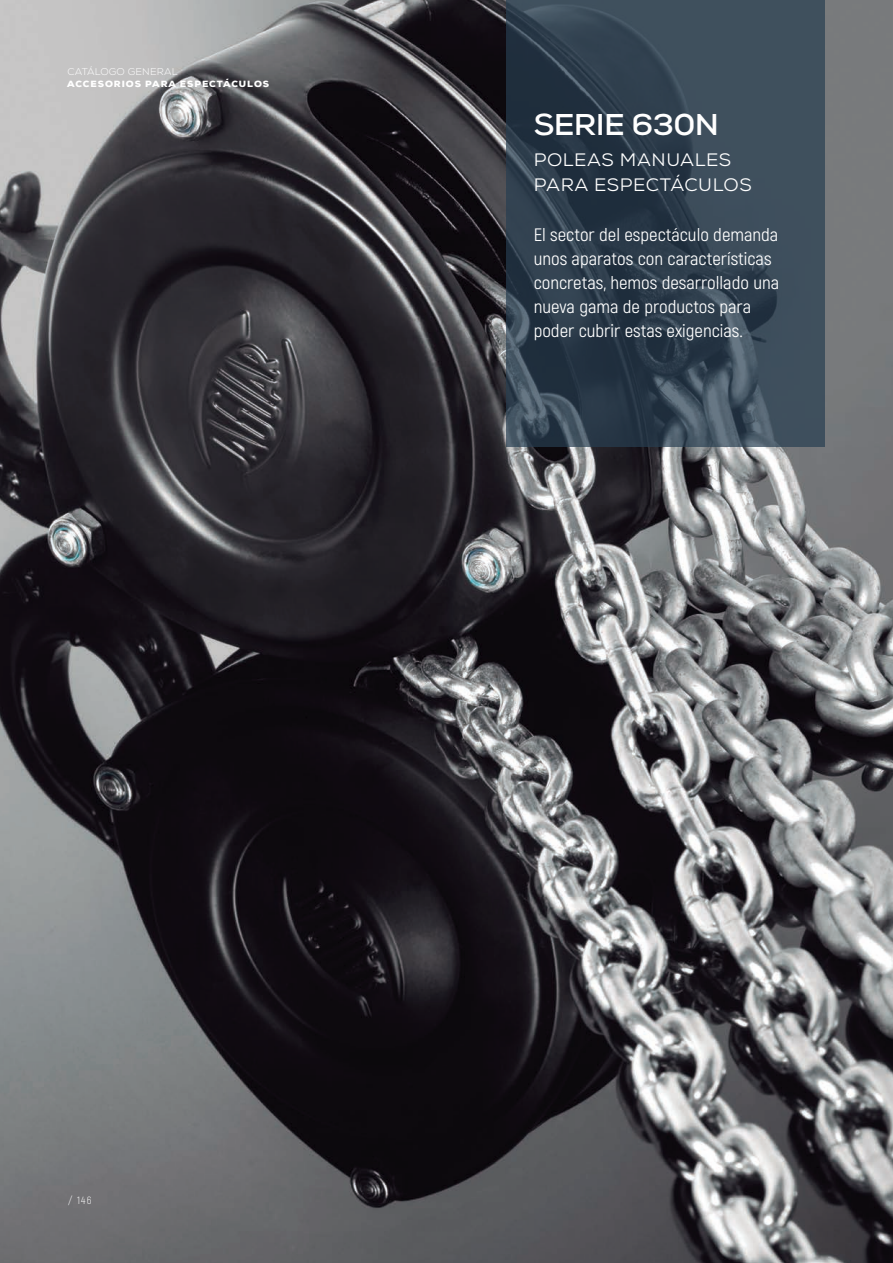
<style>
.page{position:relative;width:893px;height:1263px;background:#fff}
.page>*{position:absolute;margin:0;border:0;box-sizing:border-box;transform-origin:0 0}
.t1{font:700 30px "Nexa";letter-spacing:-.02em;color:#fff;scale:1.05 1}
.t2{font:18px/24px "Akrobat";color:#fff;scale:1.05 1}
.t3{font:18px/25.2px "Nexa";letter-spacing:.03em;color:#fff;scale:1.05 1}
.t4{font:300 10.5px "Akrobat";color:#fff;scale:1.05 1}
.t5{font:300 9.75px "Nexa";letter-spacing:.015em;color:#fff;scale:1.05 1}
.t6{font:900 9px "Nexa";letter-spacing:.1em;color:#fff;scale:1.05 1}
</style>
<div class="page">
<img style="left:0;top:0;width:893px;height:1263px">
<svg style="left:506px;top:0;width:319px;height:446px;background:#344452"></svg>
<p class="t5" style="left:67px;top:66px;width:106px">CATÁLOGO GENERAL</p>
<p class="t6" style="left:67px;top:78px;width:194px">ACCESORIOS PARA ESPECTÁCULOS</p>
<h1 class="t1" style="left:534px;top:105px;width:178px">SERIE 630N</h1>
<p class="t3" style="left:534px;top:147px;width:209px">POLEAS MANUALES<br>PARA ESPECTÁCULOS</p>
<p class="t2" style="left:534px;top:223px;width:235px">El sector del espectáculo demanda unos aparatos con características concretas, hemos desarrollado una nueva gama de productos para poder cubrir estas exigencias.</p>
<p class="t4" style="left:68px;top:1194px;width:24px">/ 146</p>
</div>
